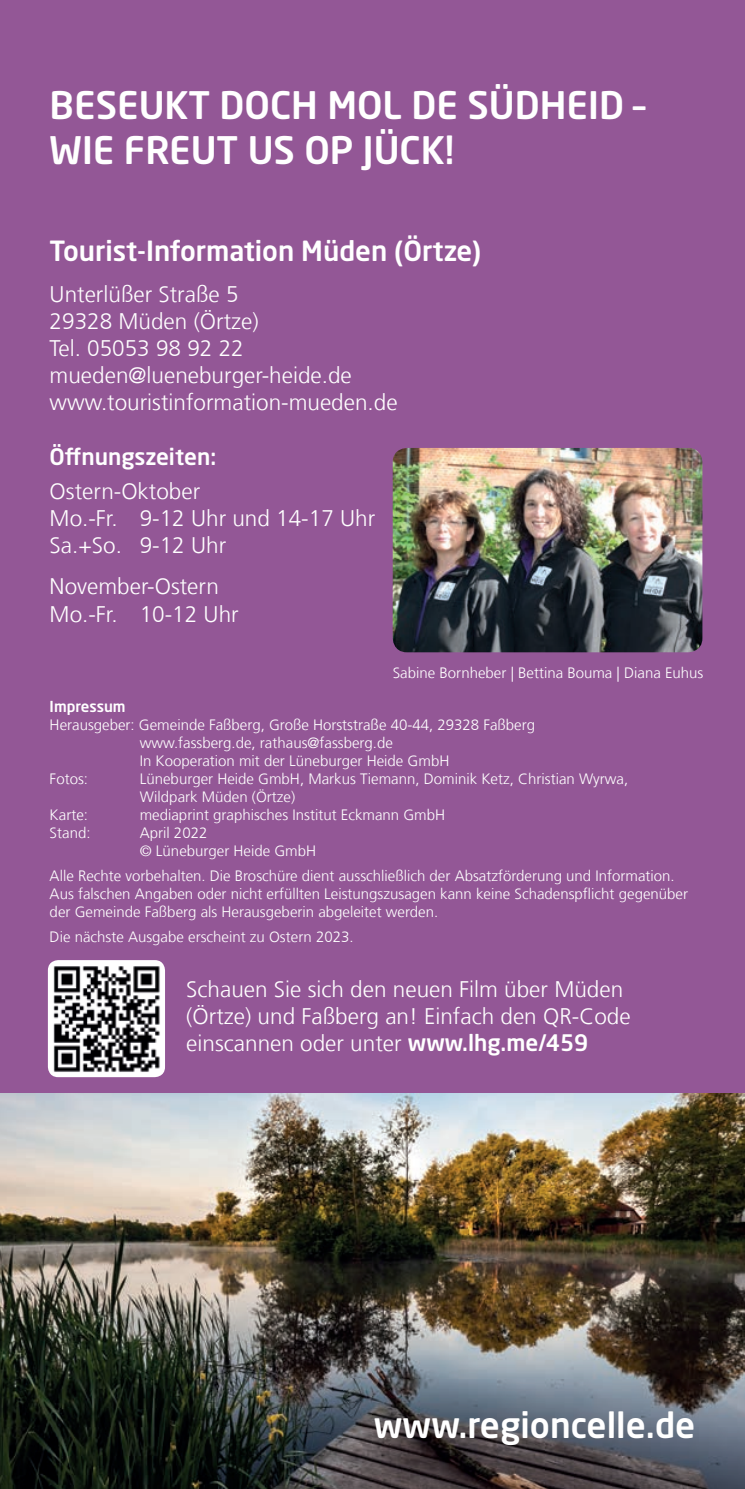
<style>
.page{position:relative;width:745px;height:1489px;background:#fff}
.page>*{position:absolute;margin:0;border:0;box-sizing:border-box;transform-origin:0 0}
.t1{font:500 37.5px/45px "Neo Sans Pro";color:#fff}
.t2{font:500 35px "Neo Sans Pro";color:#fff}
.t3{font:500 27.5px "Neo Sans Pro";color:#fff}
.t4{font:300 22.5px/27px "Frutiger LT Com";color:#fff}
.t5{font:500 22.5px "Neo Sans Pro";color:#fff}
.t6{font:300 15px/18px "Frutiger LT Com";color:#fff}
.t7{font:500 15px "Neo Sans Pro";color:#fff}
.s1{font-family:"Neo Sans Pro";font-weight:500}
</style>
<div class="page">
<div style="left:0;top:0;width:744px;height:1122px;background:#935796"></div>
<img style="left:0;top:1093px;width:744px;height:395px">
<img style="left:392px;top:448px;width:310px;height:204px">
<img style="left:48px;top:960px;width:117px;height:117px">
<h1 class="t1" style="left:50px;top:81px;width:596px">BESEUKT DOCH MOL DE SÜDHEID –<br>WIE FREUT US OP JÜCK!</h1>
<h3 class="t3" style="left:50px;top:233px;width:433px">Tourist-Information Müden (Örtze)</h3>
<h3 class="t4" style="left:50px;top:280px;width:349px">Unterlüßer Straße 5<br>29328 Müden (Örtze)<br>Tel. 05053 98 92 22 mueden@lueneburger-heide.de www.touristinformation-mueden.de</h3>
<h3 class="t5" style="left:50px;top:442px;width:168px">Öffnungszeiten:</h3>
<h3 class="t4" style="left:50px;top:478px;width:327px">Ostern-Oktober<br>Mo.-Fr. 9-12 Uhr und 14-17 Uhr<br>Sa.+So. 9-12 Uhr</h3>
<h3 class="t4" style="left:50px;top:573px;width:190px">November-Ostern<br>Mo.-Fr. 10-12 Uhr</h3>
<p class="t6" style="left:392px;top:663px;width:312px">Sabine Bornheber | Bettina Bouma | Diana Euhus</p>
<p class="t7" style="left:50px;top:697px;width:77px">Impressum</p>
<p class="t6" style="left:50px;top:716px;width:486px">Herausgeber: Gemeinde Faßberg, Große Horststraße 40-44, 29328 Faßberg</p>
<p class="t6" style="left:140px;top:734px;width:254px">www.fassberg.de, rathaus@fassberg.de</p>
<p class="t6" style="left:140px;top:752px;width:311px">In Kooperation mit der Lüneburger Heide GmbH</p>
<p class="t6" style="left:50px;top:770px;width:40px">Fotos:</p>
<p class="t6" style="left:140px;top:770px;width:489px">Lüneburger Heide GmbH, Markus Tiemann, Dominik Ketz, Christian Wyrwa,<br>Wildpark Müden (Örtze)</p>
<p class="t6" style="left:50px;top:806px;width:40px">Karte:</p>
<p class="t6" style="left:140px;top:806px;width:307px">mediaprint graphisches Institut Eckmann GmbH</p>
<p class="t6" style="left:50px;top:824px;width:42px">Stand:</p>
<p class="t6" style="left:140px;top:824px;width:178px">April 2022<br>© Lüneburger Heide GmbH</p>
<p class="t6" style="left:50px;top:866px;width:639px">Alle Rechte vorbehalten. Die Broschüre dient ausschließlich der Absatzförderung und Information.<br>Aus falschen Angaben oder nicht erfüllten Leistungszusagen kann keine Schadenspflicht gegenüber der Gemeinde Faßberg als Herausgeberin abgeleitet werden.</p>
<p class="t6" style="left:50px;top:927px;width:305px">Die nächste Ausgabe erscheint zu Ostern 2023.</p>
<h3 class="t4" style="left:186px;top:975px;width:445px">Schauen Sie sich den neuen Film über Müden (Örtze) und Faßberg an! Einfach den QR-Code einscannen oder unter <span class="s1">www.lhg.me/459</span></h3>
<h2 class="t2" style="left:374px;top:1402px;width:322px">www.regioncelle.de</h2>
</div>
